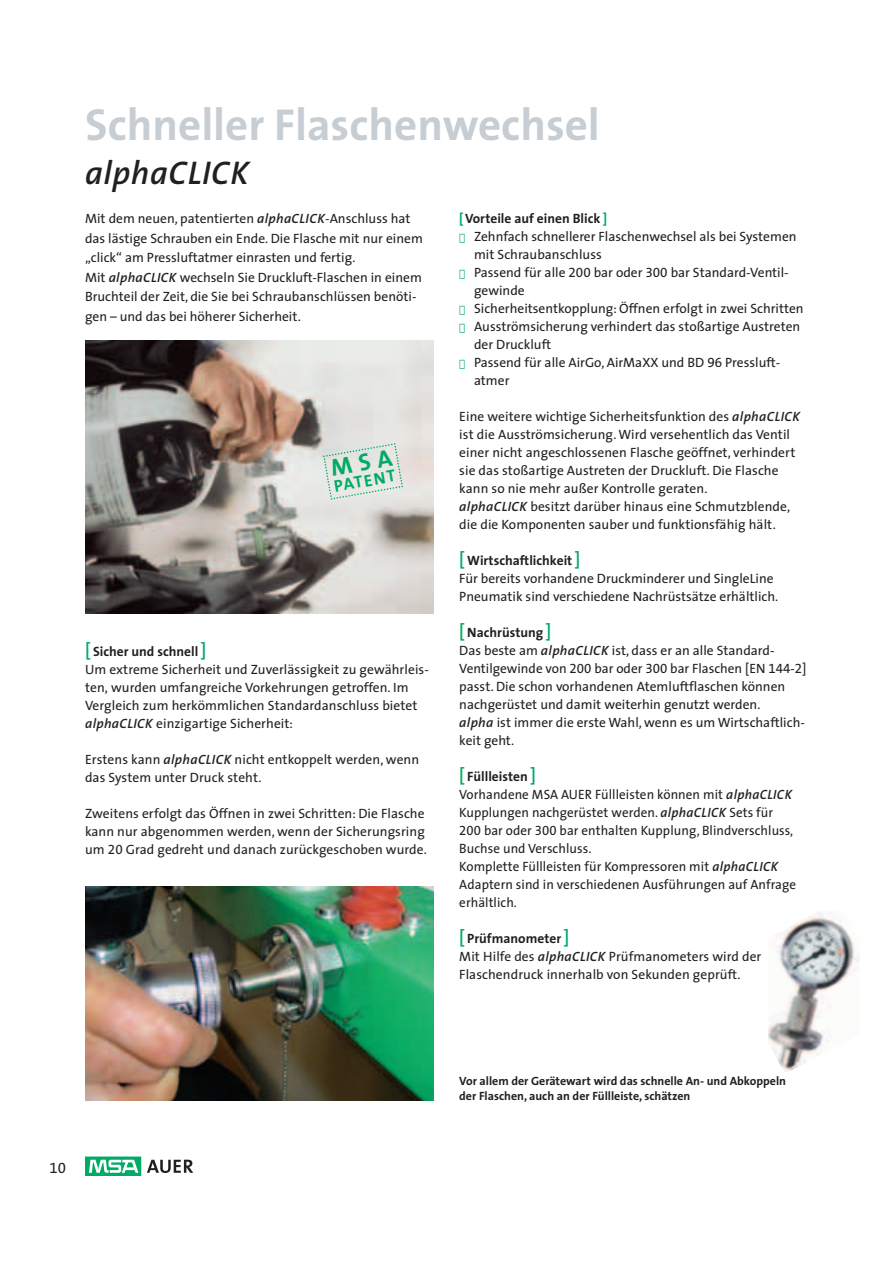
<style>
.page{position:relative;width:893px;height:1263px;background:#fff}
.page>*{position:absolute;margin:0;border:0;box-sizing:border-box;transform-origin:0 0}
.t1{font:700 45px "The Sans Spezial";color:#c6ced4}
.t2{font:italic 600 33px "The Sans";letter-spacing:.02em;color:#231f20}
.t3{font:700 16.95px "The Sans Spezial";color:#00ab66}
.t4{font:15px "The Sans Spezial";color:#231f20}
.t5{font:13.5px/18px "The Sans Spezial";color:#231f20}
.t6{font:700 12px/15px "The Sans Spezial";color:#231f20}
.s1{font-family:"The Sans";font-weight:600;font-style:italic}
.s2{font-weight:700;color:#00ab66}
.s3{font-weight:700}
.s4{font-family:"The Sans";font-weight:600;font-size:18px;color:#00ab66}
</style>
<div class="page">
<svg style="left:147px;top:1160px;width:46px;height:13px"></svg>
<svg style="left:87px;top:1159px;width:52px;height:14px"></svg>
<div style="left:85px;top:1157px;width:56px;height:18px;border:1px solid #00ab66"></div>
<svg style="left:89px;top:1160px;width:49px;height:13px"></svg>
<img style="left:768px;top:912px;width:91px;height:160px">
<img style="left:85px;top:886px;width:349px;height:215px">
<img style="left:85px;top:340px;width:349px;height:273px">
<svg style="left:323px;top:443px;width:80px;height:57px;background:#dee4de"></svg>
<h1 class="t1" style="left:85px;top:107px;width:516px">Schneller Flaschenwechsel</h1>
<h2 class="t2" style="left:85px;top:160px;width:165px">alphaCLICK</h2>
<p class="t5" style="left:85px;top:210px;width:339px;line-height:19.5px">Mit dem neuen, patentierten <span class="s1">alphaCLICK</span>-Anschluss hat das lästige Schrauben ein Ende. Die Flasche mit nur einem „click“ am Pressluftatmer einrasten und fertig.<br>Mit <span class="s1">alphaCLICK</span> wechseln Sie Druckluft-Flaschen in einem Bruchteil der Zeit, die Sie bei Schraubanschlüssen benöti&shy;gen – und das bei höherer Sicherheit.</p>
<p class="t5" style="left:474px;top:211px;width:331px;text-indent:-15px"><span class="s2">[</span><span class="s3">Vorteile auf einen Blick</span> <span class="s2">]<br></span>Zehnfach schnellerer Flaschenwechsel als bei Systemen mit Schraubanschluss<br>Passend für alle 200 bar oder 300 bar Standard-Ventil&shy;gewinde<br>Sicherheitsentkopplung: Öffnen erfolgt in zwei Schritten Ausströmsicherung verhindert das stoßartige Austreten der Druckluft<br>Passend für alle AirGo, AirMaXX und BD 96 Pressluft - atmer</p>
<p class="t5" style="left:459px;top:409px;width:342px">Eine weitere wichtige Sicherheitsfunktion des <span class="s1">alphaCLICK </span>ist die Ausströmsicherung. Wird versehentlich das Ventil einer nicht angeschlossenen Flasche geöffnet, verhindert sie das stoßartige Austreten der Druckluft. Die Flasche kann so nie mehr außer Kontrolle geraten.<br><span class="s1">alphaCLICK</span> besitzt darüber hinaus eine Schmutzblende, die die Komponenten sauber und funktionsfähig hält.</p>
<p class="t5" style="left:459px;top:553px;width:320px"><span class="s4">[</span> <span class="s3">Wirtschaftlichkeit</span> <span class="s4">]<br></span>Für bereits vorhandene Druckminderer und SingleLine<br>Pneumatik sind verschiedene Nachrüstsätze erhältlich.</p>
<p class="t5" style="left:459px;top:625px;width:348px"><span class="s4">[</span> <span class="s3">Nachrüstung</span> <span class="s4">]<br></span>Das beste am <span class="s1">alphaCLICK</span> ist, dass er an alle Standard-Ventilgewinde von 200 bar oder 300 bar Flaschen [EN 144-2] passt. Die schon vorhandenen Atemluftflaschen können nachgerüstet und damit weiterhin genutzt werden.<br><span class="s1">alpha</span> ist immer die erste Wahl, wenn es um Wirtschaft lich - keit geht.</p>
<p class="t5" style="left:459px;top:769px;width:338px"><span class="s4">[</span> <span class="s3">Füllleisten</span> <span class="s4">]<br></span>Vorhandene MSA AUER Füllleisten können mit <span class="s1">alphaCLICK </span>Kupplungen nachgerüstet werden. <span class="s1">alphaCLICK</span> Sets für 200 bar oder 300 bar enthalten Kupplung, Blindverschluss, Buchse und Verschluss.<br>Komplette Füllleisten für Kompressoren mit <span class="s1">alphaCLICK </span>Adaptern sind in verschiedenen Ausführungen auf Anfrage erhältlich.</p>
<p class="t5" style="left:459px;top:931px;width:304px"><span class="s4">[</span> <span class="s3">Prüfmanometer</span> <span class="s4">]<br></span>Mit Hilfe des <span class="s1">alphaCLICK</span> Prüfmanometers wird der<br>Flaschendruck innerhalb von Sekunden geprüft.</p>
<p class="t3" style="left:333px;top:480px;width:64px;rotate:-10deg">PATENT</p>
<p class="t5" style="left:85px;top:643px;width:345px"><span class="s4">[</span> <span class="s3">Sicher und schnell</span> <span class="s4">]<br></span>Um extreme Sicherheit und Zuverlässigkeit zu gewährleis&shy;ten, wurden umfangreiche Vorkehrungen getroffen. Im Vergleich zum herkömmlichen Standardanschluss bietet <span class="s1">alphaCLICK</span> einzigartige Sicherheit:</p>
<p class="t5" style="left:85px;top:751px;width:336px">Erstens kann <span class="s1">alphaCLICK</span> nicht entkoppelt werden, wenn das System unter Druck steht.</p>
<p class="t5" style="left:85px;top:805px;width:343px">Zweitens erfolgt das Öffnen in zwei Schritten: Die Flasche kann nur abgenommen werden, wenn der Sicherungsring um 20 Grad gedreht und danach zurückgeschoben wurde.</p>
<p class="t4" style="left:49px;top:1162px;width:18px">10</p>
<p class="t6" style="left:459px;top:1074px;width:328px">Vor allem der Gerätewart wird das schnelle An- und Abkoppeln der Flaschen, auch an der Füllleiste, schätzen</p>
</div>
